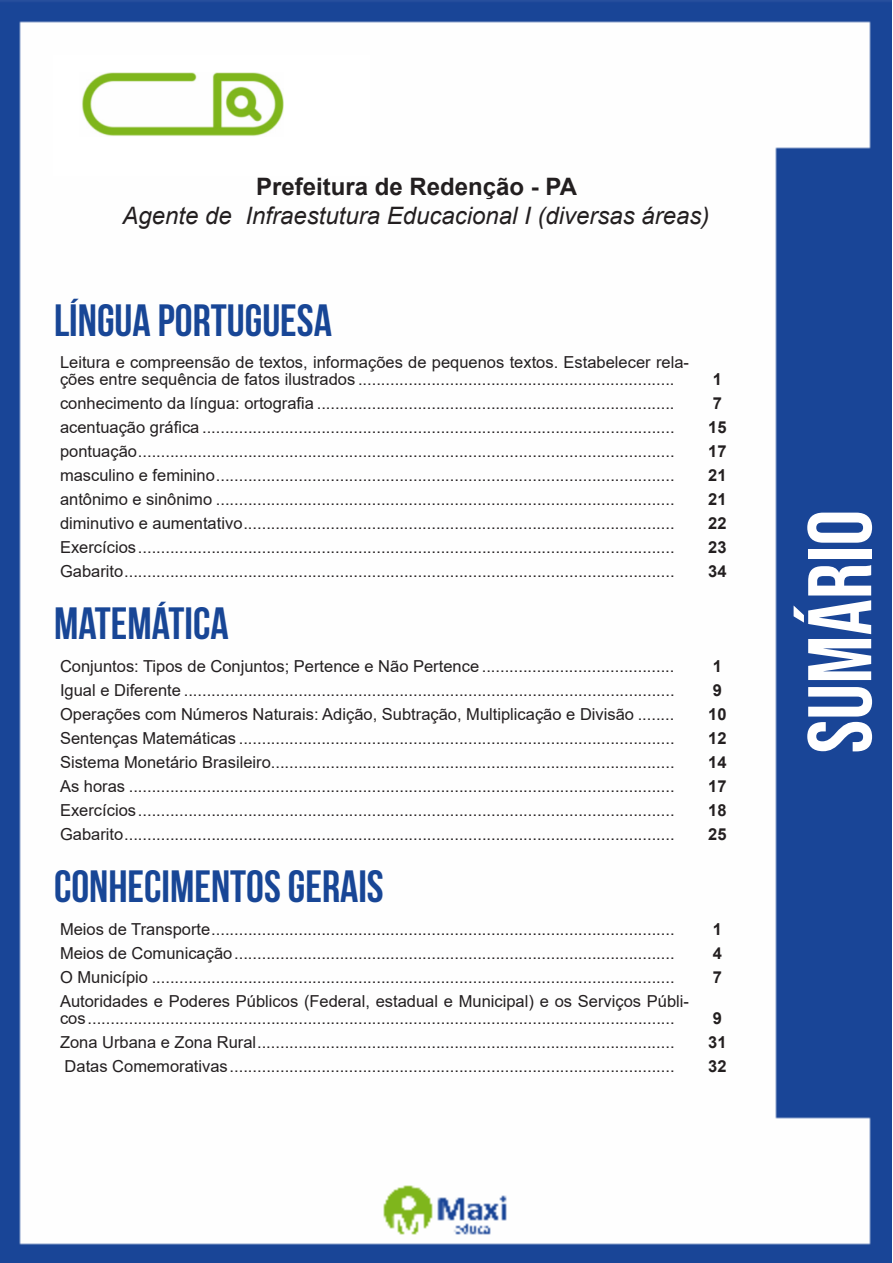
<style>
.page{position:relative;width:893px;height:1263px;background:#fff}
.page>*{position:absolute;margin:0;border:0;box-sizing:border-box;transform-origin:0 0}
.t1{font:90px "Bebas Neue";color:#fff}
.t2{font:700 45px "Bebas Neue";color:#184696}
.t3{font:italic 24px "Arial";color:#231f20}
.t4{font:700 24px "Arial";color:#231f20}
.ALTERNATIVAS{font:16.5px/16.5px "Arial";color:#231f20}
.INDICE{font:700 16.5px "Arial";color:#231f20}
</style>
<div class="page">
<img style="left:0;top:0;width:892px;height:1263px">
<div style="left:53px;top:55px;width:317px;height:121px;background:#fff"></div>
<img style="left:82px;top:72px;width:201px;height:64px">
<p class="t4" style="left:256px;top:170px;width:322px">Prefeitura de Redenção - PA</p>
<p class="t3" style="left:123px;top:200px;width:588px">Agente de Infraestutura Educacional I (diversas áreas)</p>
<p class="t2" style="left:54px;top:295px;width:279px">LÍNGUA PORTUGUESA</p>
<p class="ALTERNATIVAS" style="left:60px;top:354px;width:630px">Leitura e compreensão de textos, informações de pequenos textos. Estabelecer rela&shy;ções entre sequência de fatos ilustrados .....................................................................</p>
<p class="INDICE" style="left:713px;top:367px;width:11px">1</p>
<p class="ALTERNATIVAS" style="left:60px;top:395px;width:616px">conhecimento da língua: ortografia ..............................................................................</p>
<p class="INDICE" style="left:713px;top:391px;width:11px">7</p>
<p class="ALTERNATIVAS" style="left:60px;top:419px;width:616px">acentuação gráfica .......................................................................................................</p>
<p class="INDICE" style="left:708px;top:415px;width:20px">15</p>
<p class="ALTERNATIVAS" style="left:60px;top:443px;width:616px">pontuação.....................................................................................................................</p>
<p class="INDICE" style="left:708px;top:439px;width:20px">17</p>
<p class="ALTERNATIVAS" style="left:60px;top:467px;width:616px">masculino e feminino....................................................................................................</p>
<p class="INDICE" style="left:708px;top:463px;width:20px">21</p>
<p class="ALTERNATIVAS" style="left:60px;top:491px;width:616px">antônimo e sinônimo ....................................................................................................</p>
<p class="INDICE" style="left:708px;top:487px;width:20px">21</p>
<p class="ALTERNATIVAS" style="left:60px;top:515px;width:616px">diminutivo e aumentativo..............................................................................................</p>
<p class="INDICE" style="left:708px;top:511px;width:20px">22</p>
<p class="ALTERNATIVAS" style="left:60px;top:539px;width:616px">Exercícios.....................................................................................................................</p>
<p class="INDICE" style="left:708px;top:535px;width:20px">23</p>
<p class="ALTERNATIVAS" style="left:60px;top:563px;width:616px">Gabarito........................................................................................................................</p>
<p class="INDICE" style="left:708px;top:559px;width:20px">34</p>
<p class="t2" style="left:54px;top:599px;width:176px">MATEMÁTICA</p>
<p class="ALTERNATIVAS" style="left:60px;top:658px;width:616px">Conjuntos: Tipos de Conjuntos; Pertence e Não Pertence ..........................................</p>
<p class="INDICE" style="left:713px;top:654px;width:11px">1</p>
<p class="ALTERNATIVAS" style="left:60px;top:682px;width:616px">Igual e Diferente ...........................................................................................................</p>
<p class="INDICE" style="left:713px;top:678px;width:11px">9</p>
<p class="ALTERNATIVAS" style="left:60px;top:706px;width:616px">Operações com Números Naturais: Adição, Subtração, Multiplicação e Divisão ........</p>
<p class="INDICE" style="left:708px;top:702px;width:20px">10</p>
<p class="ALTERNATIVAS" style="left:60px;top:730px;width:616px">Sentenças Matemáticas ...............................................................................................</p>
<p class="INDICE" style="left:708px;top:726px;width:20px">12</p>
<p class="ALTERNATIVAS" style="left:60px;top:754px;width:616px">Sistema Monetário Brasileiro........................................................................................</p>
<p class="INDICE" style="left:708px;top:750px;width:20px">14</p>
<p class="ALTERNATIVAS" style="left:60px;top:778px;width:616px">As horas .......................................................................................................................</p>
<p class="INDICE" style="left:708px;top:774px;width:20px">17</p>
<p class="ALTERNATIVAS" style="left:60px;top:802px;width:616px">Exercícios.....................................................................................................................</p>
<p class="INDICE" style="left:708px;top:798px;width:20px">18</p>
<p class="ALTERNATIVAS" style="left:60px;top:826px;width:616px">Gabarito........................................................................................................................</p>
<p class="INDICE" style="left:708px;top:822px;width:20px">25</p>
<p class="t2" style="left:54px;top:862px;width:331px">CONHECIMENTOS GERAIS</p>
<p class="ALTERNATIVAS" style="left:60px;top:921px;width:616px">Meios de Transporte.....................................................................................................</p>
<p class="INDICE" style="left:713px;top:917px;width:11px">1</p>
<p class="ALTERNATIVAS" style="left:60px;top:945px;width:616px">Meios de Comunicação................................................................................................</p>
<p class="INDICE" style="left:713px;top:941px;width:11px">4</p>
<p class="ALTERNATIVAS" style="left:60px;top:969px;width:616px">O Município ..................................................................................................................</p>
<p class="INDICE" style="left:713px;top:965px;width:11px">7</p>
<p class="ALTERNATIVAS" style="left:60px;top:993px;width:630px">Autoridades e Poderes Públicos (Federal, estadual e Municipal) e os Serviços Públi&shy;cos................................................................................................................................</p>
<p class="INDICE" style="left:713px;top:1006px;width:11px">9</p>
<p class="ALTERNATIVAS" style="left:60px;top:1033px;width:616px">Zona Urbana e Zona Rural...........................................................................................</p>
<p class="INDICE" style="left:708px;top:1030px;width:20px">31</p>
<p class="ALTERNATIVAS" style="left:65px;top:1057px;width:611px">Datas Comemorativas.................................................................................................</p>
<p class="INDICE" style="left:708px;top:1054px;width:20px">32</p>
<h1 class="t1" style="left:789px;top:753px;width:245px;rotate:-90deg">sumário</h1>
</div>
